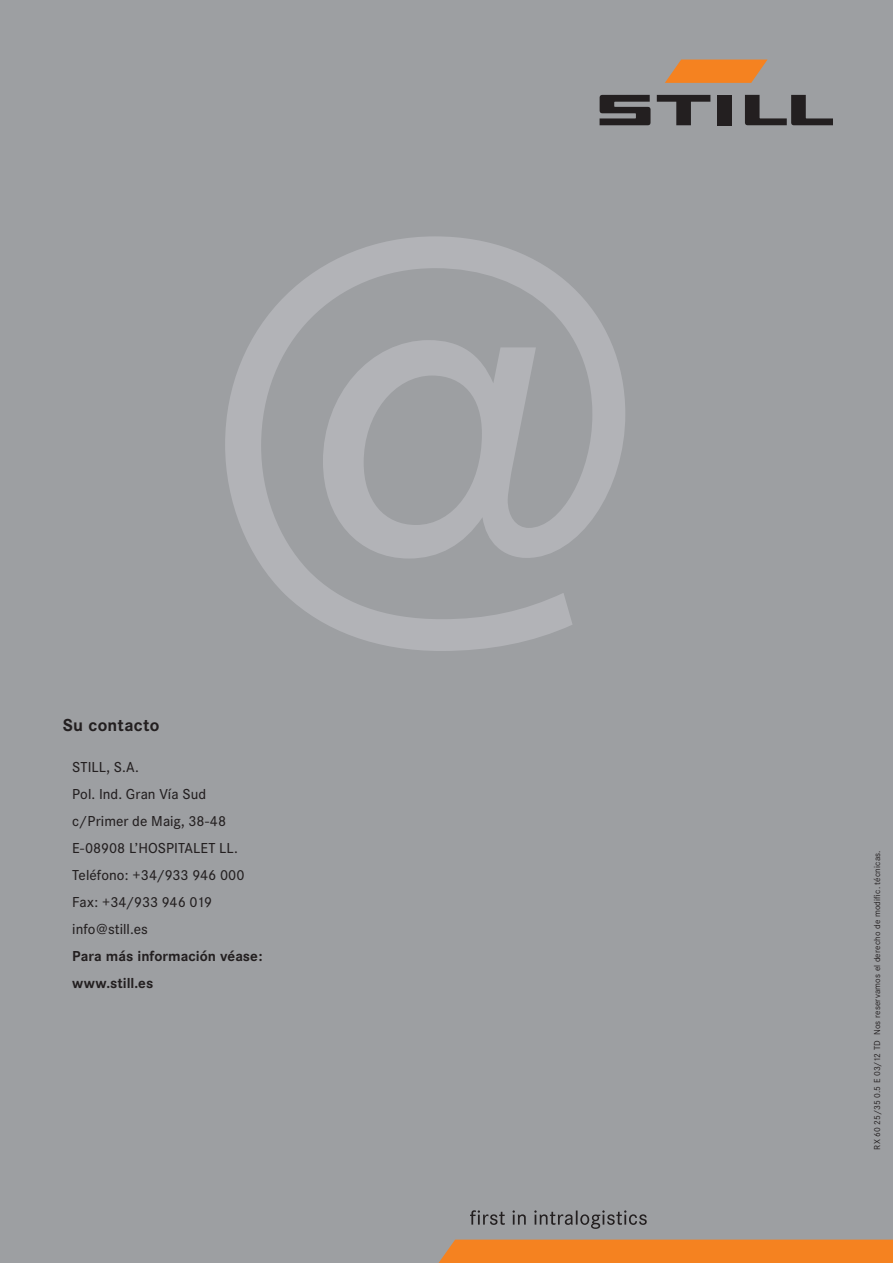
<style>
.page{position:relative;width:893px;height:1263px;background:#9d9fa2}
.page>*{position:absolute;margin:0;border:0;box-sizing:border-box;transform-origin:0 0}
.t1{font:500 600px "Corporate S";color:#b2b3b7}
.t2{font:700 18px "Corporate S";letter-spacing:.015em;color:#231f20}
.t3{font:500 15px/27px "Corporate S";color:#231f20}
.t4{font:700 15px/27px "Corporate S";color:#231f20}
.t5{font:9px "Corporate S";letter-spacing:.025em;color:#231f20}
</style>
<div class="page">
<div style="left:439px;top:1239px;width:454px;height:24px;background:#f58220"></div>
<svg style="left:470px;top:1210px;width:177px;height:19px"></svg>
<svg style="left:657px;top:95px;width:53px;height:30px"></svg>
<div style="left:717px;top:95px;width:14px;height:30px;background:#231f20"></div>
<svg style="left:600px;top:95px;width:50px;height:30px"></svg>
<svg style="left:745px;top:95px;width:88px;height:30px"></svg>
<svg style="left:665px;top:60px;width:102px;height:23px;background:#e78634"></svg>
<p class="t2" style="left:63px;top:714px;width:98px">Su contacto</p>
<h1 class="t1" style="left:205px;top:103px;width:441px">@</h1>
<p class="t3" style="left:72px;top:753px;width:174px">STILL, S.A.<br>Pol. Ind. Gran Vía Sud c/Primer de Maig, 38-48<br>E-08908 L’HOSPITALET LL.<br>Teléfono: +34/933 946 000<br>Fax: +34/933 946 019 info@still.es</p>
<p class="t4" style="left:72px;top:943px;width:192px">Para más información véase: www.still.es</p>
<p class="t5" style="left:872px;top:1150px;width:301px;rotate:-90deg">RX 60 25/35 0.5 E 03/12 TD Nos reservamos el derecho de modific. técnicas.</p>
</div>
